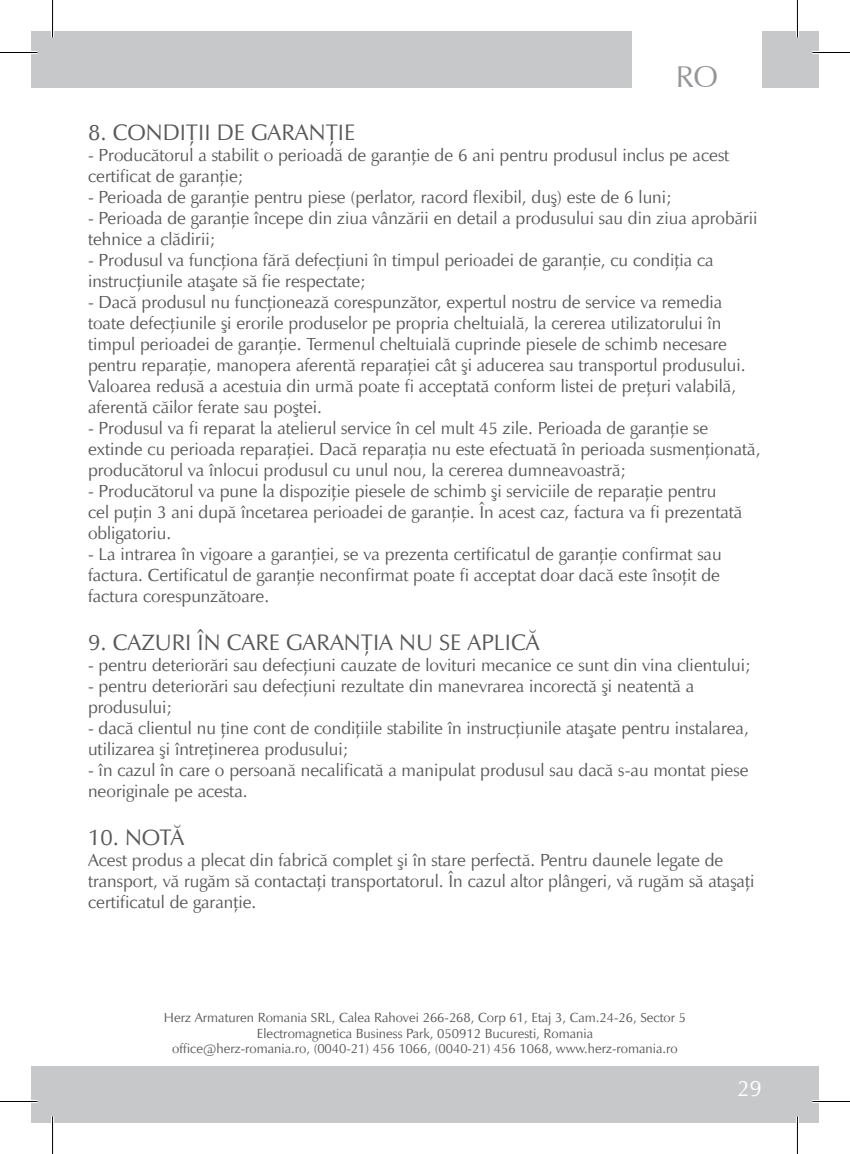
<style>
.page{position:relative;width:850px;height:1154px;background:#fff}
.page>*{position:absolute;margin:0;border:0;box-sizing:border-box;transform-origin:0 0}
.t1{font:30px "Zapf Humanist 601 BT";color:#939598}
.t2{font:22.5px "Zapf Humanist 601 TL";color:#57585a}
.t3{font:22.5px "Zapf Humanist 601 TL";color:#fff}
.t4{font:17.5px/21px "Zapf Humanist 601 TL";color:#57585a}
.t5{font:13.25px/16px "Zapf Humanist 601 TL";color:#57585a;text-align:center}
</style>
<div class="page">
<div style="left:31px;top:1066px;width:787px;height:57px;background:#c7c8ca"></div>
<div style="left:31px;top:31px;width:787px;height:57px;background:#c7c8ca"></div>
<div style="left:631px;top:31px;width:130px;height:59px;background:#fff"></div>
<hr style="left:0;top:51px;width:38px;height:3px;background:#fff">
<hr style="left:812px;top:51px;width:37px;height:3px;background:#fff">
<hr style="left:0;top:1100px;width:38px;height:3px;background:#fff">
<hr style="left:812px;top:1100px;width:37px;height:3px;background:#fff">
<hr style="left:51px;top:0;width:3px;height:38px;background:#fff">
<hr style="left:51px;top:1116px;width:3px;height:38px;background:#fff">
<hr style="left:795px;top:0;width:3px;height:38px;background:#fff">
<hr style="left:795px;top:1116px;width:3px;height:38px;background:#fff">
<hr style="left:0;top:52px;width:38px;height:1px;background:#000">
<hr style="left:812px;top:52px;width:37px;height:1px;background:#000">
<hr style="left:0;top:1101px;width:38px;height:1px;background:#000">
<hr style="left:812px;top:1101px;width:37px;height:1px;background:#000">
<hr style="left:52px;top:0;width:1px;height:38px;background:#000">
<hr style="left:52px;top:1116px;width:1px;height:38px;background:#000">
<hr style="left:796px;top:0;width:1px;height:38px;background:#000">
<hr style="left:796px;top:1116px;width:1px;height:38px;background:#000">
<h1 class="t1" style="left:675px;top:59px;width:44px">RO</h1>
<p class="t2" style="left:88px;top:118px;width:268px">8. CONDIŢII DE GARANŢIE</p>
<p class="t4" style="left:88px;top:145px;width:642px">- Producătorul a stabilit o perioadă de garanţie de 6 ani pentru produsul inclus pe acest certificat de garanţie;</p>
<p class="t4" style="left:88px;top:187px;width:585px">- Perioada de garanţie pentru piese (perlator, racord flexibil, duş) este de 6 luni;</p>
<p class="t4" style="left:88px;top:208px;width:670px">- Perioada de garanţie începe din ziua vânzării en detail a produsului sau din ziua aprobării tehnice a clădirii;</p>
<p class="t4" style="left:88px;top:250px;width:626px">- Produsul va funcţiona fără defecţiuni în timpul perioadei de garanţie, cu condiţia ca instrucţiunile ataşate să fie respectate;</p>
<p class="t4" style="left:88px;top:292px;width:658px">- Dacă produsul nu funcţionează corespunzător, expertul nostru de service va remedia toate defecţiunile şi erorile produselor pe propria cheltuială, la cererea utilizatorului în timpul perioadei de garanţie. Termenul cheltuială cuprinde piesele de schimb necesare pentru reparaţie, manopera aferentă reparaţiei cât şi aducerea sau transportul produsului.<br>Valoarea redusă a acestuia din urmă poate fi acceptată conform listei de preţuri valabilă, aferentă căilor ferate sau poştei.</p>
<p class="t4" style="left:88px;top:418px;width:673px">- Produsul va fi reparat la atelierul service în cel mult 45 zile. Perioada de garanţie se extinde cu perioada reparaţiei. Dacă reparaţia nu este efectuată în perioada susmenţionată, producătorul va înlocui produsul cu unul nou, la cererea dumneavoastră;</p>
<p class="t4" style="left:88px;top:481px;width:655px">- Producătorul va pune la dispoziţie piesele de schimb şi serviciile de reparaţie pentru<br>cel puţin 3 ani după încetarea perioadei de garanţie. În acest caz, factura va fi prezentată obligatoriu.</p>
<p class="t4" style="left:88px;top:544px;width:634px;text-align:justify">- La intrarea în vigoare a garanţiei, se va prezenta certificatul de garanţie confirmat sau factura. Certificatul de garanţie neconfirmat poate fi acceptat doar dacă este însoţit de factura corespunzătoare.</p>
<p class="t2" style="left:88px;top:628px;width:453px">9. CAZURI ÎN CARE GARANŢIA NU SE APLICĂ</p>
<p class="t4" style="left:88px;top:655px;width:664px">- pentru deteriorări sau defecţiuni cauzate de lovituri mecanice ce sunt din vina clientului;</p>
<p class="t4" style="left:88px;top:676px;width:607px">- pentru deteriorări sau defecţiuni rezultate din manevrarea incorectă şi neatentă a produsului;</p>
<p class="t4" style="left:88px;top:718px;width:662px">- dacă clientul nu ţine cont de condiţiile stabilite în instrucţiunile ataşate pentru instalarea, utilizarea şi întreţinerea produsului;</p>
<p class="t4" style="left:88px;top:760px;width:661px">- în cazul în care o persoană necalificată a manipulat produsul sau dacă s-au montat piese neoriginale pe acesta.</p>
<p class="t2" style="left:88px;top:823px;width:98px">10. NOTĂ</p>
<p class="t4" style="left:88px;top:850px;width:667px">Acest produs a plecat din fabrică complet şi în stare perfectă. Pentru daunele legate de transport, vă rugăm să contactaţi transportatorul. În cazul altor plângeri, vă rugăm să ataşaţi certificatul de garanţie.</p>
<p class="t5" style="left:164px;top:1009px;width:523px">Herz Armaturen Romania SRL, Calea Rahovei 266-268, Corp 61, Etaj 3, Cam.24-26, Sector 5<br>Electromagnetica Business Park, 050912 Bucuresti, Romania<br>office@herz-romania.ro, (0040-21) 456 1066, (0040-21) 456 1068, www.herz-romania.ro</p>
<p class="t3" style="left:736px;top:1074px;width:26px">29</p>
</div>
